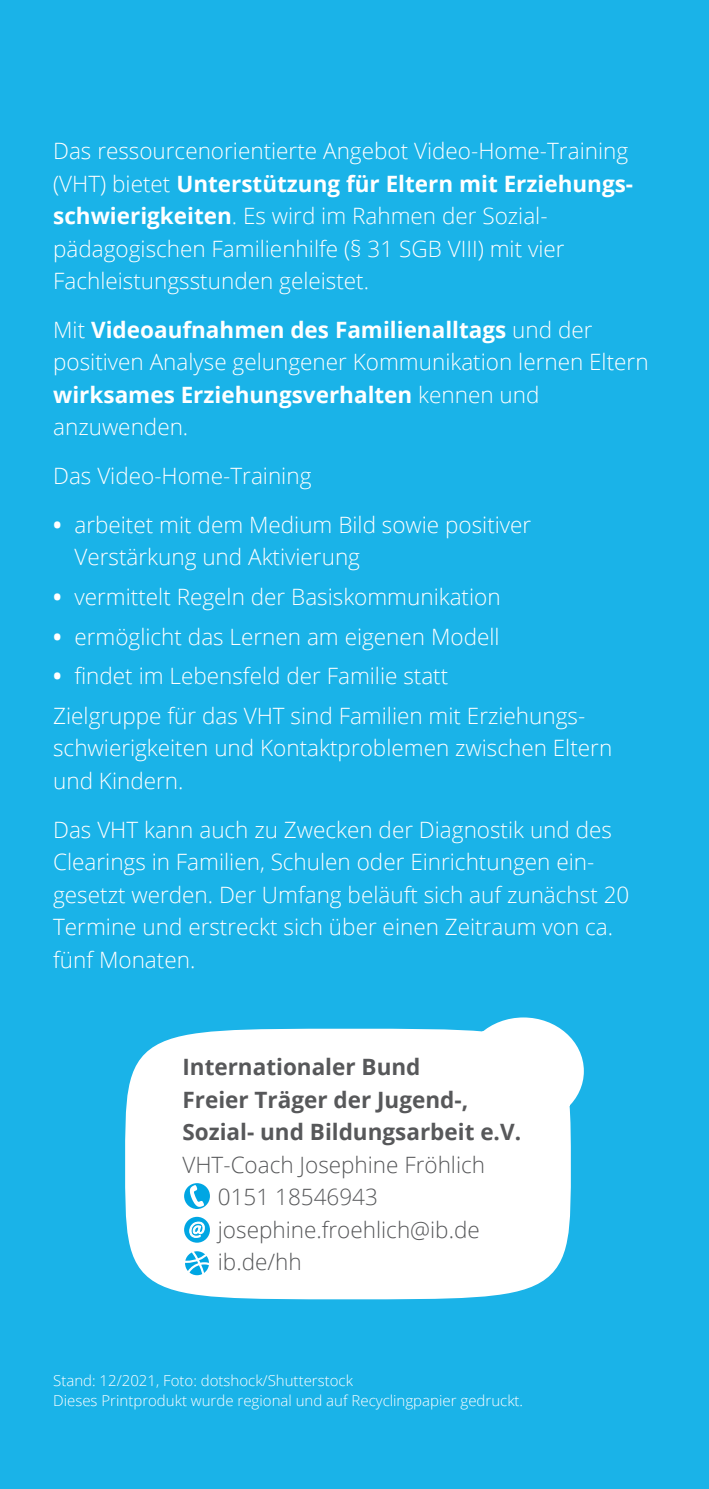
<style>
.page{position:relative;width:709px;height:1489px;background:#fff}
.page>*{position:absolute;margin:0;border:0;box-sizing:border-box;transform-origin:0 0}
.t1{font:300 22.5px/32.5px "Open Sans";color:#fff}
.t2{font:300 22.5px/32.5px "Open Sans";color:#57585a}
.t3{font:700 22.5px/32.5px "Open Sans";color:#57585a}
.t4{font:300 15px/20px "Open Sans";color:#fff}
.s1{font-weight:700}
</style>
<div class="page">
<div style="left:0;top:0;width:709px;height:1488px;background:#1ab3e8"></div>
<svg style="left:125px;top:1017px;width:459px;height:283px;background:#e7f7fc"></svg>
<svg style="left:183px;top:1181px;width:28px;height:29px"></svg>
<div style="left:182px;top:1180px;width:30px;height:31px;border:2px solid #fff;border-radius:50%"></div>
<svg style="left:189px;top:1184px;width:15px;height:23px"></svg>
<svg style="left:183px;top:1215px;width:28px;height:28px"></svg>
<div style="left:182px;top:1214px;width:30px;height:31px;border:2px solid #fff;border-radius:50%"></div>
<svg style="left:189px;top:1221px;width:16px;height:16px"></svg>
<svg style="left:183px;top:1248px;width:28px;height:29px"></svg>
<div style="left:183px;top:1248px;width:28px;height:29px;border:2px solid #fff;border-radius:50%"></div>
<p class="t1" style="left:53px;top:134px;width:581px">Das ressourcenorientierte Angebot Video-Home-Training (VHT) bietet <span class="s1">Unterstützung für Eltern mit Erziehungs&shy;schwierigkeiten</span>. Es wird im Rahmen der Sozial&shy;pädagogischen Familienhilfe (§ 31 SGB VIII) mit vier Fachleistungsstunden geleistet.</p>
<p class="t1" style="left:53px;top:313px;width:597px">Mit <span class="s1">Videoaufnahmen des Familienalltags</span> und der positiven Analyse gelungener Kommunikation lernen Eltern <span class="s1">wirksames Erziehungsverhalten</span> kennen und anzuwenden.</p>
<p class="t1" style="left:53px;top:459px;width:260px">Das Video-Home-Training</p>
<p class="t1" style="left:74px;top:508px;width:458px;text-indent:-21px"><span class="s1">•</span> arbeitet mit dem Medium Bild sowie positiver<br>Verstärkung und Aktivierung</p>
<p class="t1" style="left:53px;top:580px;width:449px"><span class="s1">•</span> vermittelt Regeln der Basiskommunikation</p>
<p class="t1" style="left:53px;top:619px;width:448px"><span class="s1">•</span> ermöglicht das Lernen am eigenen Modell</p>
<p class="t1" style="left:53px;top:655px;width:533px;line-height:39.5px"><span class="s1">•</span> findet im Lebensfeld der Familie statt<br>Zielgruppe für das VHT sind Familien mit Erziehungs-</p>
<p class="t1" style="left:53px;top:731px;width:560px">schwierigkeiten und Kontaktproblemen zwischen Eltern und Kindern.</p>
<p class="t1" style="left:53px;top:812px;width:578px">Das VHT kann auch zu Zwecken der Diagnostik und des Clearings in Familien, Schulen oder Einrichtungen ein&shy;gesetzt werden. Der Umfang beläuft sich auf zunächst 20<br>Termine und erstreckt sich über einen Zeitraum von ca. fünf Monaten.</p>
<p class="t3" style="left:182px;top:1050px;width:340px">Internationaler Bund<br>Freier Träger der Jugend-,<br>Sozial- und Bildungsarbeit e.V.</p>
<p class="t2" style="left:218px;top:1147px;width:269px;text-indent:-35px">VHT-Coach Josephine Fröhlich<br>0151 18546943 josephine.froehlich@ib.de ib.de/hh</p>
<p class="t4" style="left:53px;top:1369px;width:471px">Stand: 12/2021, Foto: dotshock/Shutterstock<br>Dieses Printprodukt wurde regional und auf Recyclingpapier gedruckt.</p>
</div>
